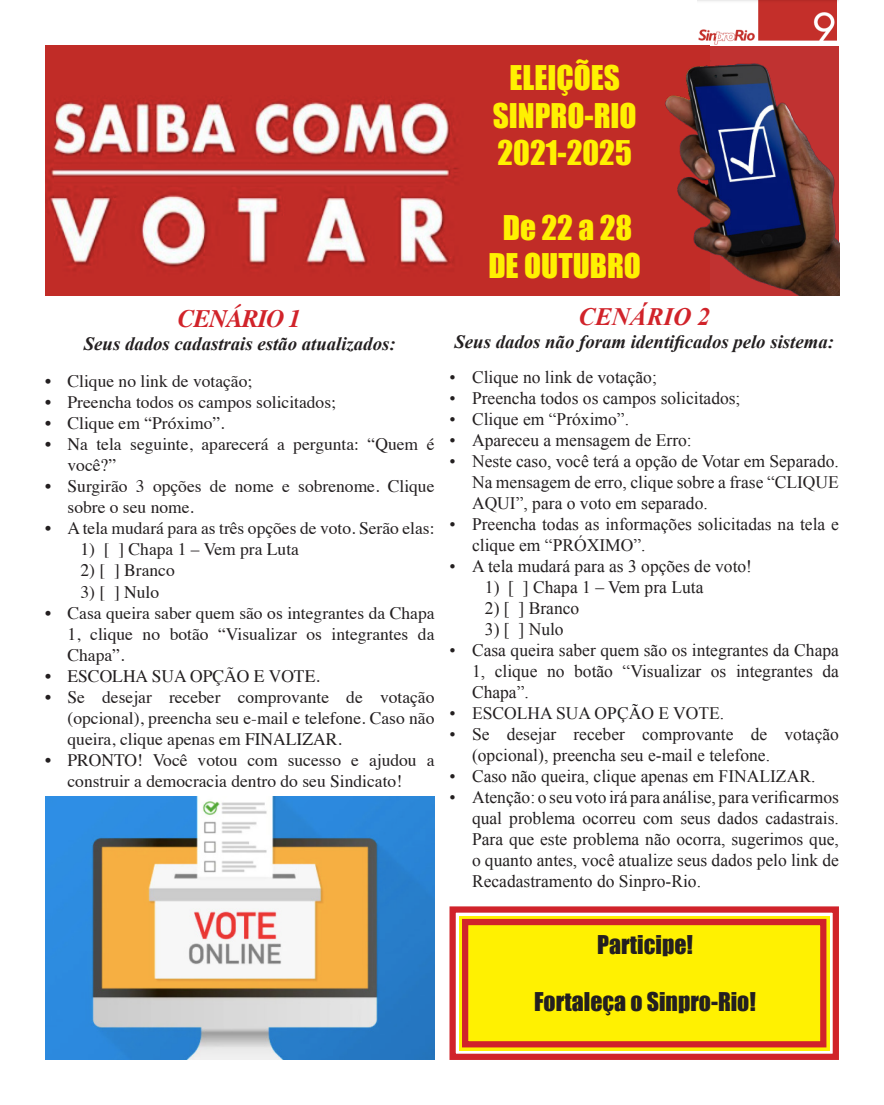
<style>
.page{position:relative;width:884px;height:1105px;background:#fff}
.page>*{position:absolute;margin:0;border:0;box-sizing:border-box;transform-origin:0 0}
.t1{font:31.25px "Impact";color:#fff101}
.t2{font:italic 700 25px "Times";letter-spacing:-.04em;color:#d1232a}
.t3{font:italic 700 25px "Times New Roman";color:#d1232a}
.t4{font:23.75px "Impact";color:#231f20}
.t5{font:italic 700 18.75px "Times New Roman";color:#231f20}
.t6{font:17.5px/21px "Times New Roman";color:#231f20;text-align:justify}
.t7{font:17.5px/21px "Times";color:#231f20}
</style>
<div class="page">
<img style="left:697px;top:0;width:141px;height:45px">
<img style="left:45px;top:45px;width:481px;height:250px">
<img style="left:526px;top:45px;width:313px;height:250px">
<img style="left:45px;top:796px;width:389px;height:263px">
<svg style="left:449px;top:906px;width:390px;height:154px;background:#f9d716"></svg>
<div style="left:462px;top:918px;width:364px;height:129px;border:6px solid #d1232a"></div>
<p class="t1" style="left:509px;top:53px;width:112px">ELEIÇÕES</p>
<p class="t1" style="left:492px;top:91px;width:145px">SINPRO-RIO</p>
<p class="t1" style="left:497px;top:128px;width:136px">2021-2025</p>
<p class="t2" style="left:178px;top:295px;width:125px">CENÁRIO 1</p>
<p class="t5" style="left:84px;top:330px;width:313px">Seus dados cadastrais estão atualizados:</p>
<p class="t7" style="left:45px;top:369px;width:209px">• Clique no link de votação;</p>
<p class="t7" style="left:45px;top:390px;width:292px">• Preencha todos os campos solicitados;</p>
<p class="t7" style="left:45px;top:411px;width:181px">• Clique em “Próximo”.</p>
<p class="t7" style="left:68px;top:432px;width:368px;text-indent:-22px">• Na tela seguinte, aparecerá a pergunta: “Quem é você?”</p>
<p class="t7" style="left:68px;top:474px;width:368px;text-indent:-22px">• Surgirão 3 opções de nome e sobrenome. Clique sobre o seu nome.</p>
<p class="t7" style="left:45px;top:516px;width:391px">• A tela mudará para as três opções de voto. Serão elas:</p>
<p class="t7" style="left:80px;top:537px;width:220px">1) [ ] Chapa 1 – Vem pra Luta</p>
<p class="t7" style="left:80px;top:558px;width:96px">2) [ ] Branco</p>
<p class="t7" style="left:80px;top:579px;width:80px">3) [ ] Nulo</p>
<p class="t7" style="left:68px;top:600px;width:368px;text-align:justify;text-indent:-22px">• Casa queira saber quem são os integrantes da Chapa 1, clique no botão “Visualizar os integrantes da Chapa”.</p>
<p class="t7" style="left:45px;top:663px;width:276px">• ESCOLHA SUA OPÇÃO E VOTE.</p>
<p class="t7" style="left:68px;top:684px;width:368px;text-align:justify;text-indent:-22px">• Se desejar receber comprovante de votação (opcional), preencha seu e-mail e telefone. Caso não queira, clique apenas em FINALIZAR.</p>
<p class="t7" style="left:45px;top:747px;width:391px;text-align:center">• PRONTO! Você votou com sucesso e ajudou a construir a democracia dentro do seu Sindicato!</p>
<p class="t1" style="left:502px;top:203px;width:131px">De 22 a 28</p>
<p class="t1" style="left:488px;top:241px;width:154px">DE OUTUBRO</p>
<p class="t3" style="left:578px;top:299px;width:133px">CENÁRIO 2</p>
<p class="t5" style="left:454px;top:328px;width:381px">Seus dados não foram identificados pelo sistema:</p>
<p class="t6" style="left:449px;top:366px;width:209px">• Clique no link de votação;</p>
<p class="t6" style="left:449px;top:387px;width:292px">• Preencha todos os campos solicitados;</p>
<p class="t6" style="left:449px;top:408px;width:181px">• Clique em “Próximo”.</p>
<p class="t6" style="left:449px;top:429px;width:244px">• Apareceu a mensagem de Erro:</p>
<p class="t6" style="left:472px;top:450px;width:368px;text-indent:-22px">• Neste caso, você terá a opção de Votar em Separado.<br>Na mensagem de erro, clique sobre a frase “CLIQUE AQUI”, para o voto em separado.</p>
<p class="t6" style="left:472px;top:513px;width:368px;text-indent:-22px">• Preencha todas as informações solicitadas na tela e clique em “PRÓXIMO”.</p>
<p class="t6" style="left:449px;top:555px;width:304px">• A tela mudará para as 3 opções de voto!</p>
<p class="t6" style="left:485px;top:576px;width:220px">1) [ ] Chapa 1 – Vem pra Luta</p>
<p class="t6" style="left:485px;top:597px;width:96px">2) [ ] Branco</p>
<p class="t6" style="left:485px;top:618px;width:80px">3) [ ] Nulo</p>
<p class="t6" style="left:472px;top:639px;width:368px;text-indent:-22px">• Casa queira saber quem são os integrantes da Chapa 1, clique no botão “Visualizar os integrantes da Chapa”.</p>
<p class="t6" style="left:449px;top:702px;width:276px">• ESCOLHA SUA OPÇÃO E VOTE.</p>
<p class="t6" style="left:472px;top:723px;width:368px;text-indent:-22px">• Se desejar receber comprovante de votação (opcional), preencha seu e-mail e telefone.</p>
<p class="t6" style="left:449px;top:765px;width:367px">• Caso não queira, clique apenas em FINALIZAR.</p>
<p class="t6" style="left:472px;top:786px;width:368px;text-indent:-22px">• Atenção: o seu voto irá para análise, para verificarmos qual problema ocorreu com seus dados cadastrais.<br>Para que este problema não ocorra, sugerimos que, o quanto antes, você atualize seus dados pelo link de Recadastramento do Sinpro-Rio.</p>
<p class="t4" style="left:597px;top:925px;width:97px">Participe!</p>
<p class="t4" style="left:534px;top:982px;width:223px">Fortaleça o Sinpro-Rio!</p>
</div>
